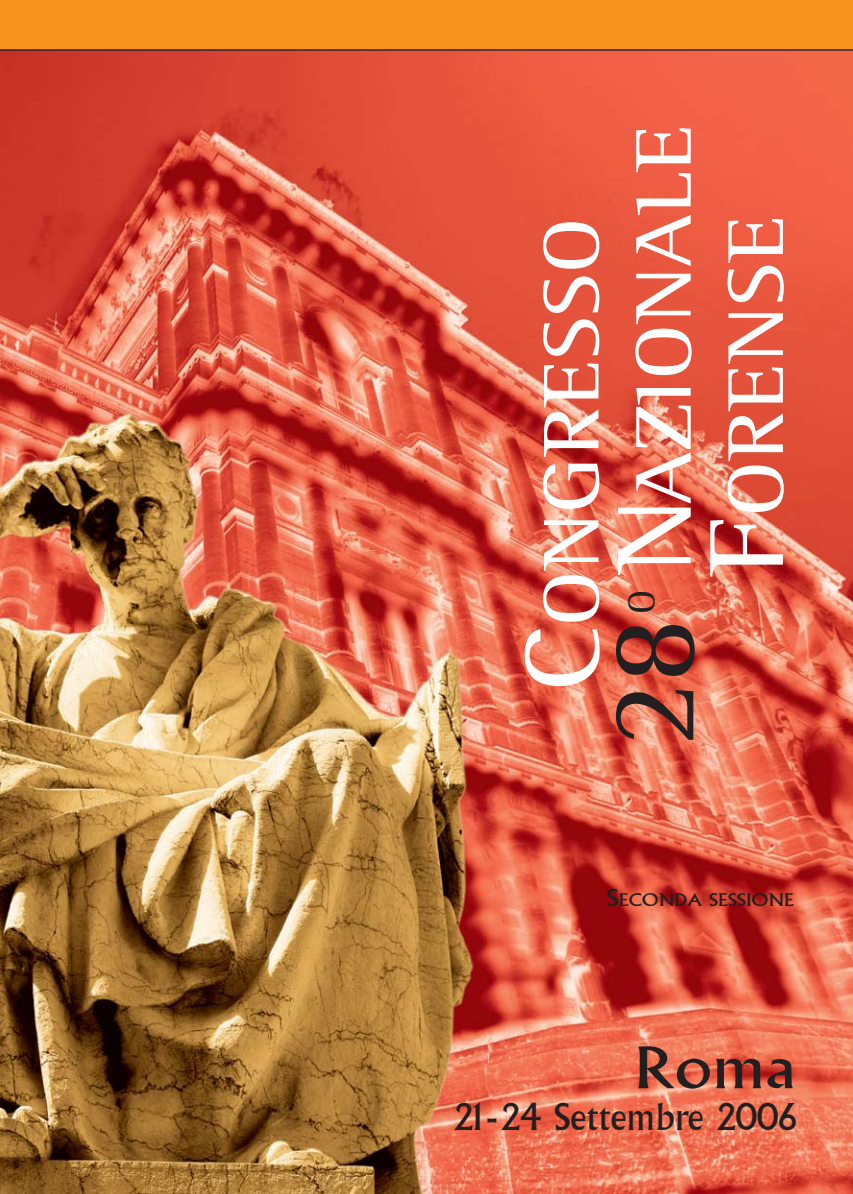
<style>
.page{position:relative;width:853px;height:1194px;background:#fff}
.page>*{position:absolute;margin:0;border:0;box-sizing:border-box;transform-origin:0 0}
.t1{font:123px "Rotis Semi Serif";color:#231f20;scale:1.04 1}
.t2{font:80.8px/92.2px "Rotis Semi Serif";color:#fff;scale:1.1 1}
.t3{font:55.8px "Albertus";color:#231f20;scale:1.21 1}
.t4{font:38.2px "Rotis Semi Serif";color:#231f20}
.t5{font:36px "Albertus";color:#231f20}
.t6{font:17px "Albertus";color:#231f20;scale:1.17 1}
.s1{font-size:107.8px}
.s2{font-size:22.6px}
</style>
<div class="page">
<img style="left:0;top:0;width:853px;height:1193px">
<p class="t2" style="left:532px;top:576px;width:412px;text-indent:-116px;rotate:-90deg"><span class="s1">C</span>ONGRESSO<br><span class="s1">N</span>AZIONALE<br><span class="s1">F</span>ORENSE</p>
<p class="t4" style="left:627px;top:613px;width:26px;rotate:-90deg">O</p>
<h1 class="t1" style="left:607px;top:748px;width:127px;rotate:-90deg">28</h1>
<p class="t6" style="left:607px;top:893px;width:161px"><span class="s2">S</span>ECONDA SESSIONE</p>
<p class="t3" style="left:633px;top:1045px;width:136px">Roma</p>
<p class="t5" style="left:454px;top:1102px;width:344px">21-24 Settembre 2006</p>
</div>
